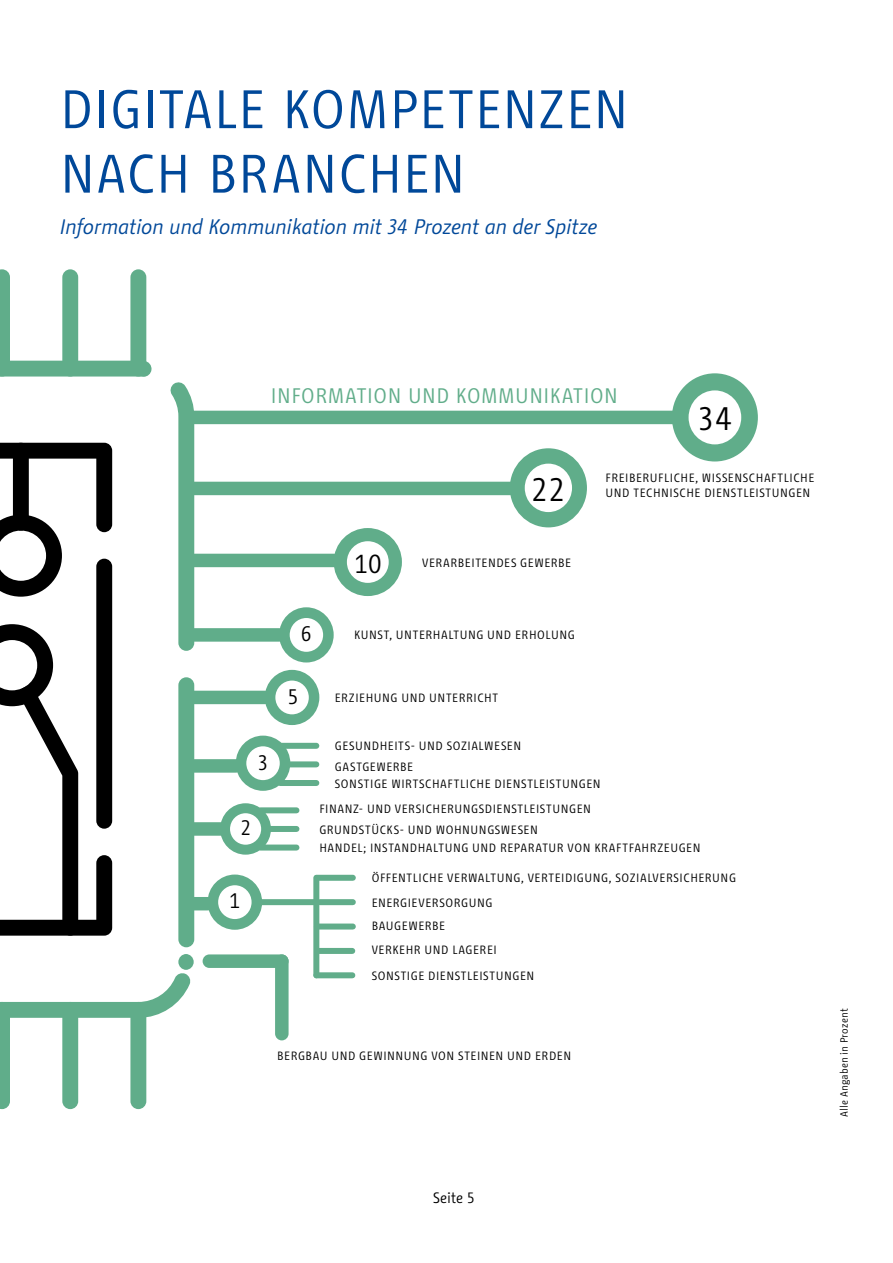
<style>
.page{position:relative;width:893px;height:1263px;background:#fff}
.page>*{position:absolute;margin:0;border:0;box-sizing:border-box;transform-origin:0 0}
.t1{font:54px/64.5px "BMF Change";letter-spacing:.015em;color:#004899}
.t2{font:32.55px "BMF Change";color:#000}
.t3{font:26.1px "BMF Change";color:#000}
.t4{font:italic 21px "BMF Change";letter-spacing:-.015em;color:#004899}
.t5{font:21px "BMF Change";letter-spacing:.025em;color:#61ad8a}
.t6{font:21px "BMF Change";color:#000}
.t7{font:15px "BMF Change";color:#000}
.t8{font:12px/14.4px "BMF Change";letter-spacing:.045em;color:#000}
.t9{font:10.5px "BMF Change";letter-spacing:.015em;color:#000}
</style>
<div class="page">
<svg style="left:0;top:361px;width:194px;height:657px"></svg>
<svg style="left:0;top:443px;width:112px;height:493px"></svg>
<div style="left:130px;top:1002px;width:16px;height:107px;background:#60ad8a;border-radius:8px"></div>
<div style="left:62px;top:1002px;width:16px;height:107px;background:#60ad8a;border-radius:8px"></div>
<svg style="left:0;top:1002px;width:10px;height:107px"></svg>
<svg style="left:0;top:269px;width:10px;height:107px"></svg>
<div style="left:62px;top:269px;width:16px;height:107px;background:#60ad8a;border-radius:8px"></div>
<div style="left:130px;top:269px;width:16px;height:107px;background:#60ad8a;border-radius:8px"></div>
<div style="left:178px;top:954px;width:16px;height:16px;background:#60ad8a;border-radius:8px"></div>
<div style="left:13px;top:443px;width:16px;height:88px;background:#000;border-radius:8px"></div>
<svg style="left:0;top:515px;width:62px;height:82px"></svg>
<svg style="left:0;top:624px;width:78px;height:312px"></svg>
<div style="left:182px;top:411px;width:505px;height:13px;background:#60ad8a;border-radius:7px"></div>
<svg style="left:672px;top:373px;width:86px;height:88px"></svg>
<div style="left:186px;top:482px;width:331px;height:13px;background:#60ad8a;border-radius:7px"></div>
<svg style="left:510px;top:448px;width:77px;height:79px"></svg>
<div style="left:186px;top:554px;width:157px;height:13px;background:#60ad8a;border-radius:7px"></div>
<svg style="left:334px;top:528px;width:68px;height:68px"></svg>
<div style="left:186px;top:628px;width:100px;height:14px;background:#60ad8a;border-radius:7px"></div>
<svg style="left:279px;top:607px;width:55px;height:55px"></svg>
<div style="left:186px;top:691px;width:86px;height:13px;background:#60ad8a;border-radius:7px"></div>
<div style="left:186px;top:759px;width:56px;height:14px;background:#60ad8a;border-radius:7px"></div>
<svg style="left:236px;top:736px;width:54px;height:55px"></svg>
<div style="left:186px;top:822px;width:43px;height:14px;background:#60ad8a;border-radius:7px"></div>
<div style="left:186px;top:897px;width:28px;height:13px;background:#60ad8a;border-radius:7px"></div>
<svg style="left:208px;top:874px;width:54px;height:56px"></svg>
<div style="left:280px;top:743px;width:36px;height:6px;background:#61ad8a"></div>
<div style="left:280px;top:780px;width:36px;height:6px;background:#61ad8a"></div>
<div style="left:289px;top:761px;width:27px;height:6px;background:#61ad8a"></div>
<svg style="left:220px;top:803px;width:51px;height:52px"></svg>
<div style="left:260px;top:807px;width:36px;height:6px;background:#61ad8a"></div>
<div style="left:260px;top:844px;width:36px;height:6px;background:#61ad8a"></div>
<div style="left:269px;top:826px;width:27px;height:6px;background:#61ad8a"></div>
<div style="left:203px;top:954px;width:86px;height:14px;background:#60ad8a;border-radius:7px"></div>
<div style="left:275px;top:954px;width:14px;height:86px;background:#60ad8a;border-radius:7px"></div>
<div style="left:260px;top:899px;width:56px;height:6px;background:#61ad8a"></div>
<div style="left:313px;top:878px;width:6px;height:97px;background:#61ad8a"></div>
<div style="left:317px;top:875px;width:36px;height:6px;background:#61ad8a"></div>
<div style="left:317px;top:923px;width:36px;height:6px;background:#61ad8a"></div>
<div style="left:320px;top:899px;width:33px;height:6px;background:#61ad8a"></div>
<div style="left:316px;top:972px;width:36px;height:6px;background:#61ad8a"></div>
<div style="left:319px;top:948px;width:33px;height:6px;background:#61ad8a"></div>
<svg style="left:265px;top:670px;width:54px;height:55px"></svg>
<h1 class="t1" style="left:60px;top:76px;width:570px">DIGITALE KOMPETENZEN<br>NACH BRANCHEN</h1>
<h3 class="t4" style="left:60px;top:213px;width:539px">Information und Kommunikation mit 34 Prozent an der Spitze</h3>
<h3 class="t5" style="left:271px;top:382px;width:349px">INFORMATION UND KOMMUNIKATION</h3>
<h2 class="t2" style="left:697px;top:397px;width:36px">34</h2>
<h2 class="t2" style="left:531px;top:468px;width:36px">22</h2>
<p class="t8" style="left:606px;top:471px;width:210px">FREIBERUFLICHE, WISSENSCHAFTLICHE<br>UND TECHNISCHE DIENSTLEISTUNGEN</p>
<h3 class="t6" style="left:258px;top:749px;width:12px">3</h3>
<h3 class="t6" style="left:240px;top:814px;width:12px">2</h3>
<h3 class="t6" style="left:229px;top:887px;width:12px">1</h3>
<h3 class="t3" style="left:354px;top:547px;width:29px">10</h3>
<p class="t8" style="left:422px;top:555px;width:150px">VERARBEITENDES GEWERBE</p>
<h3 class="t6" style="left:301px;top:620px;width:12px">6</h3>
<p class="t8" style="left:354px;top:628px;width:222px">KUNST, UNTERHALTUNG UND ERHOLUNG</p>
<h3 class="t6" style="left:288px;top:682px;width:12px">5</h3>
<p class="t8" style="left:335px;top:690px;width:165px">ERZIEHUNG UND UNTERRICHT</p>
<p class="t8" style="left:335px;top:739px;width:188px">GESUNDHEITS- UND SOZIALWESEN</p>
<p class="t8" style="left:335px;top:759px;width:80px">GASTGEWERBE</p>
<p class="t8" style="left:335px;top:776px;width:267px">SONSTIGE WIRTSCHAFTLICHE DIENSTLEISTUNGEN</p>
<p class="t8" style="left:319px;top:799px;width:273px;line-height:20.1px">FINANZ- UND VERSICHERUNGSDIENSTLEISTUNGEN<br>GRUNDSTÜCKS- UND WOHNUNGSWESEN</p>
<p class="t8" style="left:319px;top:840px;width:383px">HANDEL; INSTANDHALTUNG UND REPARATUR VON KRAFTFAHRZEUGEN</p>
<p class="t8" style="left:372px;top:871px;width:366px">ÖFFENTLICHE VERWALTUNG, VERTEIDIGUNG, SOZIALVERSICHERUNG</p>
<p class="t8" style="left:372px;top:891px;width:122px;line-height:23.1px">ENERGIEVERSORGUNG<br>BAUGEWERBE</p>
<p class="t8" style="left:372px;top:943px;width:127px">VERKEHR UND LAGEREI</p>
<p class="t8" style="left:372px;top:968px;width:164px">SONSTIGE DIENSTLEISTUNGEN</p>
<p class="t8" style="left:277px;top:1048px;width:295px">BERGBAU UND GEWINNUNG VON STEINEN UND ERDEN</p>
<p class="t9" style="left:837px;top:1117px;width:109px;rotate:-90deg">Alle Angaben in Prozent</p>
<p class="t7" style="left:433px;top:1188px;width:43px">Seite 5</p>
</div>
